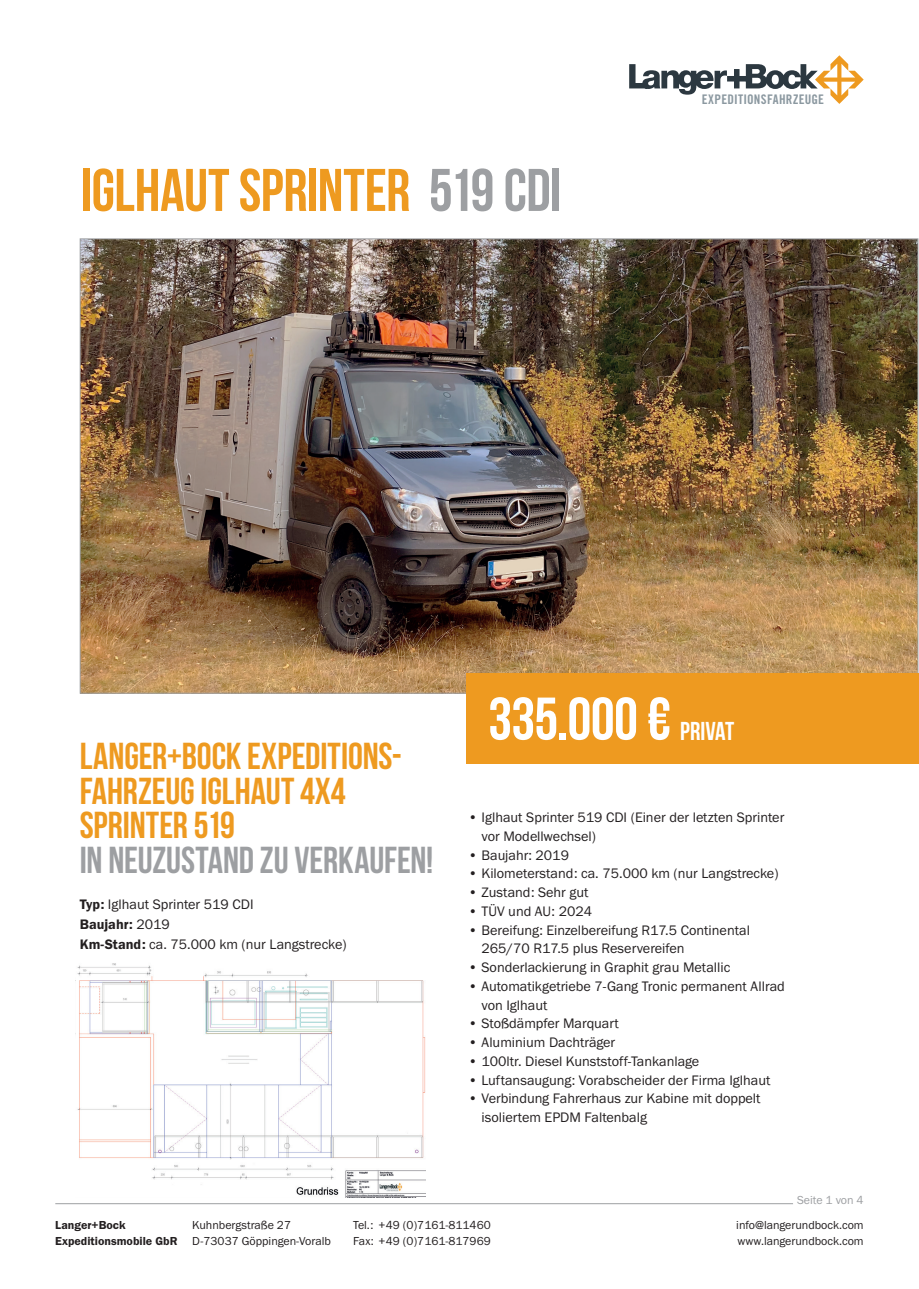
<style>
.page{position:relative;width:919px;height:1289px;background:#fff}
.page>*{position:absolute;margin:0;border:0;box-sizing:border-box;transform-origin:0 0}
.t1{font:700 60px "Bebas Neue";letter-spacing:-.01em;color:#ee9a20}
.t2{font:700 60px "Bebas Neue";letter-spacing:-.01em;color:#fff}
.t3{font:700 37.5px/34.5px "Bebas Neue";letter-spacing:-.005em;color:#ee9a20}
.t4{font:700 37.5px "Bebas Neue";letter-spacing:-.005em;color:#9d9fa2}
.t5{font:700 25.8px "Bebas Neue";color:#fff}
.t6{font:14.25px/18.8px "Franklin Gothic URW Boo";color:#231f20}
.t7{font:14.25px "Franklin Gothic URW Dem";color:#231f20}
.t8{font:13.2px "Trade Gothic Bold Cond Twenty";letter-spacing:.02em;color:#8b98a0}
.t9{font:12px/16.5px "Franklin Gothic URW Boo";color:#231f20}
.t10{font:12px/16.5px "Franklin Gothic URW Dem";color:#231f20}
.t11{font:12px "Franklin Gothic URW Boo";color:#9d9fa2}
.s1{color:#9d9fa2}
.s2{font-family:"Franklin Gothic URW Dem"}
.s3{font-family:"Franklin Gothic URW Boo"}
</style>
<div class="page">
<hr style="left:55px;top:1203px;width:738px;height:1px;background:#9d9fa2">
<svg style="left:629px;top:55px;width:234px;height:49px"></svg>
<img style="left:80px;top:238px;width:838px;height:455px">
<div style="left:467px;top:673px;width:451px;height:91px;background:#ee9a20"></div>
<img style="left:75px;top:963px;width:350px;height:234px">
<h1 class="t1" style="left:81px;top:157px;width:482px">IGLHAUT SPRINTER <span class="s1">519 CDI</span></h1>
<p class="t8" style="left:701px;top:91px;width:124px">EXPEDITIONSFAHRZEUGE</p>
<h1 class="t2" style="left:488px;top:686px;width:184px">335.000 €</h1>
<h3 class="t5" style="left:680px;top:716px;width:55px">PRIVAT</h3>
<h2 class="t3" style="left:80px;top:738px;width:324px">LANGER+BOCK EXPEDITIONS-<br>FAHRZEUG IGLHAUT 4X4<br>SPRINTER 519</h2>
<h2 class="t4" style="left:80px;top:839px;width:355px">IN NEUZUSTAND ZU VERKAUFEN!</h2>
<p class="t6" style="left:80px;top:895px;width:175px"><span class="s2">Typ:</span> Iglhaut Sprinter 519 CDI</p>
<p class="t7" style="left:80px;top:915px;width:92px">Baujahr: <span class="s3">2019</span></p>
<p class="t6" style="left:80px;top:934px;width:268px"><span class="s2">Km-Stand:</span> ca. 75.000 km (nur Langstrecke)</p>
<p class="t6" style="left:481px;top:807px;width:304px;text-indent:-13px">• Iglhaut Sprinter 519 CDI (Einer der letzten Sprinter vor Modellwechsel)</p>
<p class="t6" style="left:468px;top:845px;width:102px">• Baujahr: 2019</p>
<p class="t6" style="left:468px;top:863px;width:312px">• Kilometerstand: ca. 75.000 km (nur Langstrecke)</p>
<p class="t6" style="left:468px;top:882px;width:122px">• Zustand: Sehr gut</p>
<p class="t6" style="left:468px;top:901px;width:126px">• TÜV und AU: 2024</p>
<p class="t6" style="left:481px;top:920px;width:270px;text-indent:-13px">• Bereifung: Einzelbereifung R17.5 Continental<br>265/70 R17.5 plus Reservereifen</p>
<p class="t6" style="left:468px;top:957px;width:264px">• Sonderlackierung in Graphit grau Metallic</p>
<p class="t6" style="left:481px;top:976px;width:305px;text-indent:-13px">• Automatikgetriebe 7-Gang Tronic permanent Allrad von Iglhaut</p>
<p class="t6" style="left:468px;top:1014px;width:152px">• Stoßdämpfer Marquart</p>
<p class="t6" style="left:468px;top:1032px;width:149px">• Aluminium Dachträger</p>
<p class="t6" style="left:468px;top:1051px;width:233px">• 100ltr. Diesel Kunststoff-Tankanlage</p>
<p class="t6" style="left:468px;top:1070px;width:304px">• Luftansaugung: Vorabscheider der Firma Iglhaut</p>
<p class="t6" style="left:481px;top:1089px;width:280px;text-indent:-13px">• Verbindung Fahrerhaus zur Kabine mit doppelt isoliertem EPDM Faltenbalg</p>
<p class="t11" style="left:797px;top:1192px;width:68px">Seite 1 von 4</p>
<p class="t10" style="left:55px;top:1216px;width:124px">Langer+Bock<br>Expeditionsmobile GbR</p>
<p class="t9" style="left:192px;top:1216px;width:140px">Kuhnbergstraße 27<br>D-73037 Göppingen-Voralb</p>
<p class="t9" style="left:353px;top:1216px;width:139px">Tel.: +49 (0)7161-811460<br>Fax: +49 (0)7161-817969</p>
<p class="t9" style="left:736px;top:1216px;width:129px">info@langerundbock.com www.langerundbock.com</p>
</div>
